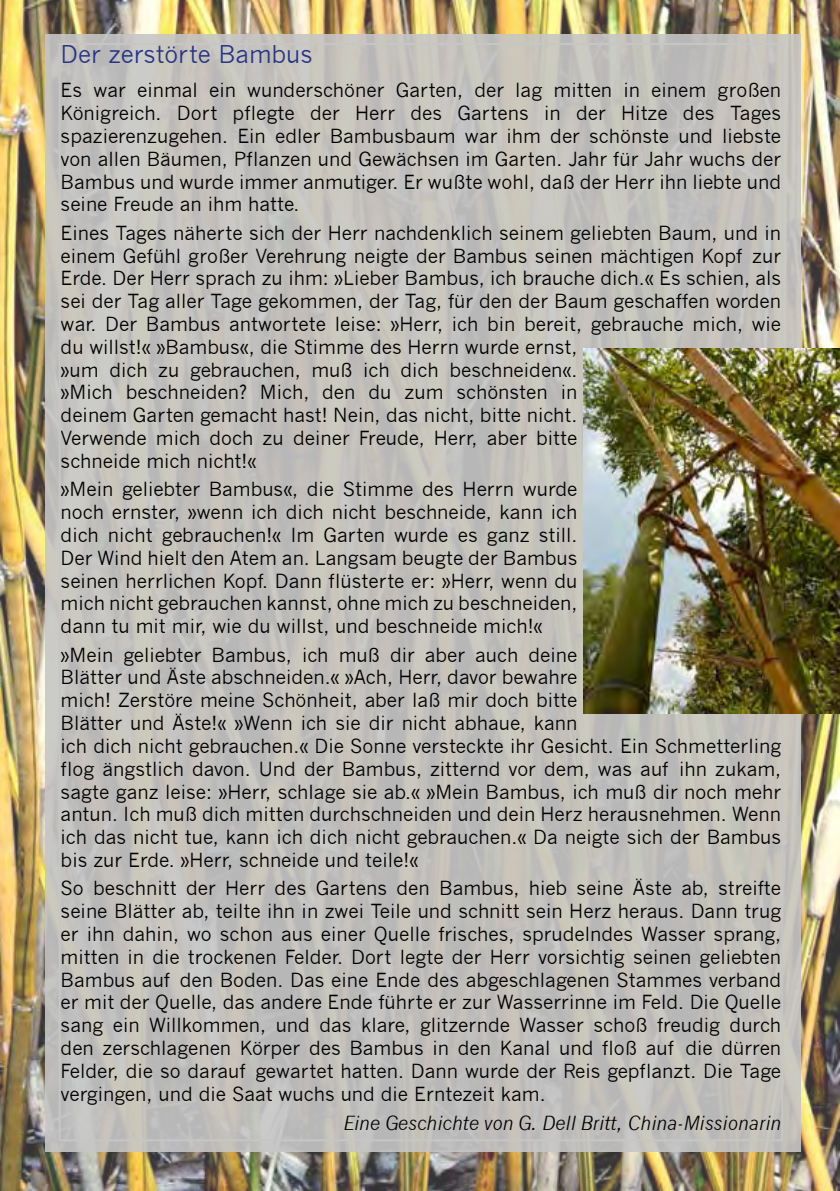
<style>
.page{position:relative;width:840px;height:1191px;background:#fff}
.page>*{position:absolute;margin:0;border:0;box-sizing:border-box;transform-origin:0 0}
.t1{font:24px "News Gothic";color:#283583}
.t2{font:19px/22.8px "News Gothic";color:#000;text-align:justify}
.t3{font:italic 19px "News Gothic";color:#000}
</style>
<div class="page">
<img style="left:0;top:0;width:839px;height:1191px">
<div style="left:45px;top:34px;width:755px;height:1117px;background:#c3c1bb"></div>
<img style="left:583px;top:348px;width:256px;height:365px">
<p class="t1" style="left:61px;top:41px;width:253px">Der zerstörte Bambus</p>
<p class="t2" style="left:61px;top:79px;width:721px">Es war einmal ein wunderschöner Garten, der lag mitten in einem großen Königreich. Dort pflegte der Herr des Gartens in der Hitze des Tages spazierenzugehen. Ein edler Bambusbaum war ihm der schönste und liebste von allen Bäumen, Pflanzen und Gewächsen im Garten. Jahr für Jahr wuchs der Bambus und wurde immer anmutiger. Er wußte wohl, daß der Herr ihn liebte und seine Freude an ihm hatte.</p>
<p class="t2" style="left:61px;top:221px;width:721px;text-align:left">Eines Tages näherte sich der Herr nachdenklich seinem geliebten Baum, und in einem Gefühl großer Verehrung neigte der Bambus seinen mächtigen Kopf zur Erde. Der Herr sprach zu ihm: »Lieber Bambus, ich brauche dich.« Es schien, als sei der Tag aller Tage gekommen, der Tag, für den der Baum geschaffen worden war. Der Bambus antwortete leise: »Herr, ich bin bereit, gebrauche mich, wie du willst!« »Bambus«, die Stimme des Herrn wurde ernst,<br>»um dich zu gebrauchen, muß ich dich beschneiden«.<br>»Mich beschneiden? Mich, den du zum schönsten in<br>deinem Garten gemacht hast! Nein, das nicht, bitte nicht.<br>Verwende mich doch zu deiner Freude, Herr, aber bitte<br>schneide mich nicht!«</p>
<p class="t2" style="left:61px;top:478px;width:518px">»Mein geliebter Bambus«, die Stimme des Herrn wurde noch ernster, »wenn ich dich nicht beschneide, kann ich dich nicht gebrauchen!« Im Garten wurde es ganz still.<br>Der Wind hielt den Atem an. Langsam beugte der Bambus seinen herrlichen Kopf. Dann flüsterte er: »Herr, wenn du mich nicht gebrauchen kannst, ohne mich zu beschneiden, dann tu mit mir, wie du willst, und beschneide mich!«</p>
<p class="t2" style="left:61px;top:643px;width:721px;text-align:left">»Mein geliebter Bambus, ich muß dir aber auch deine<br>Blätter und Äste abschneiden.« »Ach, Herr, davor bewahre<br>mich! Zerstöre meine Schönheit, aber laß mir doch bitte<br>Blätter und Äste!« »Wenn ich sie dir nicht abhaue, kann<br>ich dich nicht gebrauchen.« Die Sonne versteckte ihr Gesicht. Ein Schmetterling flog ängstlich davon. Und der Bambus, zitternd vor dem, was auf ihn zukam, sagte ganz leise: »Herr, schlage sie ab.« »Mein Bambus, ich muß dir noch mehr antun. Ich muß dich mitten durchschneiden und dein Herz herausnehmen. Wenn ich das nicht tue, kann ich dich nicht gebrauchen.« Da neigte sich der Bambus bis zur Erde. »Herr, schneide und teile!«</p>
<p class="t2" style="left:61px;top:877px;width:721px">So beschnitt der Herr des Gartens den Bambus, hieb seine Äste ab, streifte seine Blätter ab, teilte ihn in zwei Teile und schnitt sein Herz heraus. Dann trug er ihn dahin, wo schon aus einer Quelle frisches, sprudelndes Wasser sprang, mitten in die trockenen Felder. Dort legte der Herr vorsichtig seinen geliebten Bambus auf den Boden. Das eine Ende des abgeschlagenen Stammes verband er mit der Quelle, das andere Ende führte er zur Wasserrinne im Feld. Die Quelle sang ein Willkommen, und das klare, glitzernde Wasser schoß freudig durch den zerschlagenen Körper des Bambus in den Kanal und floß auf die dürren Felder, die so darauf gewartet hatten. Dann wurde der Reis gepflanzt. Die Tage vergingen, und die Saat wuchs und die Erntezeit kam.</p>
<p class="t3" style="left:343px;top:1112px;width:439px">Eine Geschichte von G. Dell Britt, China-Missionarin</p>
</div>
